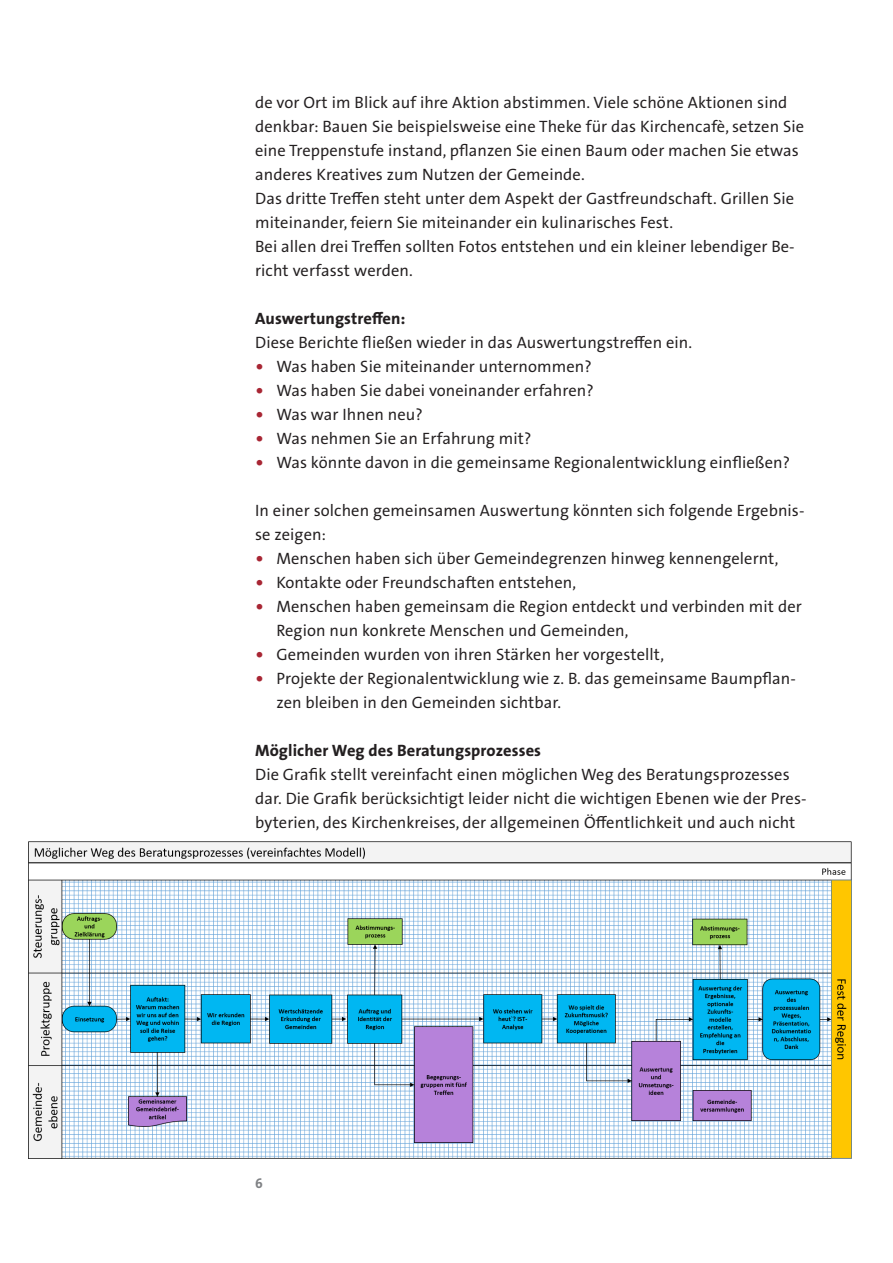
<style>
.page{position:relative;width:893px;height:1263px;background:#fff}
.page>*{position:absolute;margin:0;border:0;box-sizing:border-box;transform-origin:0 0}
.t1{font:16.5px/24px "The Sans Office";letter-spacing:.005em;color:#231f20}
.t2{font:700 16.5px "The Sans Office";letter-spacing:.005em;color:#231f20}
.t3{font:700 14.25px "The Sans Office";color:#808285}
.s1{font-weight:700;font-size:18px;color:#a82634}
</style>
<div class="page">
<img style="left:28px;top:841px;width:824px;height:317px">
<p class="t1" style="left:255px;top:90px;width:551px">de vor Ort im Blick auf ihre Aktion abstimmen. Viele schöne Aktionen sind denkbar: Bauen Sie beispielsweise eine Theke für das Kirchencafè, setzen Sie eine Treppenstufe instand, pflanzen Sie einen Baum oder machen Sie etwas anderes Kreatives zum Nutzen der Gemeinde.<br>Das dritte Treffen steht unter dem Aspekt der Gastfreundschaft. Grillen Sie miteinander, feiern Sie miteinander ein kulinarisches Fest.<br>Bei allen drei Treffen sollten Fotos entstehen und ein kleiner lebendiger Be&shy;richt verfasst werden.</p>
<p class="t2" style="left:255px;top:308px;width:152px">Auswertungstreffen:</p>
<p class="t1" style="left:255px;top:330px;width:439px">Diese Berichte fließen wieder in das Auswertungstreffen ein.</p>
<p class="t1" style="left:255px;top:354px;width:338px"><span class="s1">•</span> Was haben Sie miteinander unternommen?</p>
<p class="t1" style="left:255px;top:378px;width:340px"><span class="s1">•</span> Was haben Sie dabei voneinander erfahren?</p>
<p class="t1" style="left:255px;top:402px;width:169px"><span class="s1">•</span> Was war Ihnen neu?</p>
<p class="t1" style="left:255px;top:426px;width:278px"><span class="s1">•</span> Was nehmen Sie an Erfahrung mit?</p>
<p class="t1" style="left:255px;top:450px;width:536px"><span class="s1">•</span> Was könnte davon in die gemeinsame Regionalentwicklung einfließen?</p>
<p class="t1" style="left:255px;top:498px;width:551px">In einer solchen gemeinsamen Auswertung könnten sich folgende Ergebnis&shy;se zeigen:</p>
<p class="t1" style="left:255px;top:546px;width:525px"><span class="s1">•</span> Menschen haben sich über Gemeindegrenzen hinweg kennengelernt,</p>
<p class="t1" style="left:255px;top:570px;width:322px"><span class="s1">•</span> Kontakte oder Freundschaften entstehen,</p>
<p class="t1" style="left:276px;top:594px;width:527px;text-indent:-21px"><span class="s1">•</span> Menschen haben gemeinsam die Region entdeckt und verbinden mit der<br>Region nun konkrete Menschen und Gemeinden,</p>
<p class="t1" style="left:255px;top:642px;width:411px"><span class="s1">•</span> Gemeinden wurden von ihren Stärken her vorgestellt,</p>
<p class="t1" style="left:276px;top:666px;width:521px;text-indent:-21px"><span class="s1">•</span> Projekte der Regionalentwicklung wie z. B. das gemeinsame Baumpflan&shy;zen bleiben in den Gemeinden sichtbar.</p>
<p class="t2" style="left:255px;top:740px;width:287px">Möglicher Weg des Beratungsprozesses</p>
<p class="t1" style="left:255px;top:762px;width:553px">Die Grafik stellt vereinfacht einen möglichen Weg des Beratungsprozesses dar. Die Grafik berücksichtigt leider nicht die wichtigen Ebenen wie der Pres&shy;byterien, des Kirchenkreises, der allgemeinen Öffentlichkeit und auch nicht</p>
<p class="t3" style="left:255px;top:1174px;width:9px">6</p>
</div>
